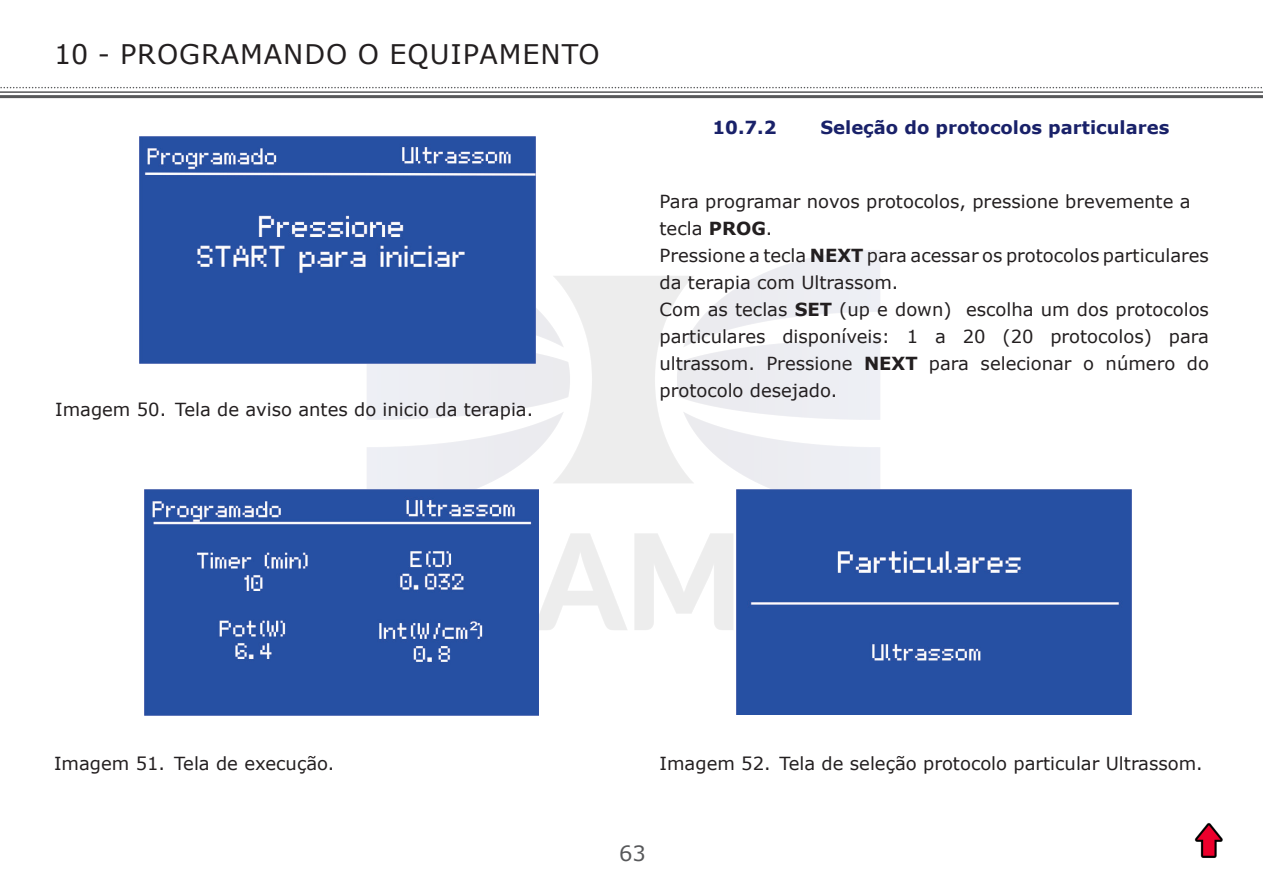
<style>
.page{position:relative;width:1263px;height:893px;background:#fff}
.page>*{position:absolute;margin:0;border:0;box-sizing:border-box;transform-origin:0 0}
.TITULO_1{font:27px "Verdana";letter-spacing:.035em;color:#231f20}
.t1{font:21px "Verdana";color:#57585a}
.Texto{font:18px/27px "Verdana";color:#231f20}
.t2{font:700 18px "Verdana";color:#192169}
.s1{font-weight:700}
</style>
<div class="page">
<svg style="left:0;top:87px;width:1262px;height:1px"></svg>
<hr style="left:0;top:91px;width:1263px;height:2px;background:#57585a">
<hr style="left:0;top:95px;width:1263px;height:3px;background:#57585a">
<img style="left:1194px;top:823px;width:29px;height:35px">
<img style="left:327px;top:232px;width:553px;height:418px">
<img style="left:140px;top:137px;width:395px;height:226px">
<img style="left:144px;top:489px;width:394px;height:227px">
<img style="left:736px;top:489px;width:396px;height:225px">
<p class="TITULO_1" style="left:54px;top:36px;width:547px">10 - PROGRAMANDO O EQUIPAMENTO</p>
<p class="Texto" style="left:55px;top:396px;width:480px">Imagem 50. Tela de aviso antes do inicio da terapia.</p>
<p class="t2" style="left:712px;top:114px;width:66px">10.7.2</p>
<p class="t2" style="left:820px;top:114px;width:350px">Seleção do protocolos particulares</p>
<p class="Texto" style="left:659px;top:188px;width:532px">Para programar novos protocolos, pressione brevemente a</p>
<p class="Texto" style="left:659px;top:215px;width:114px">tecla <span class="s1">PROG</span>.</p>
<p class="Texto" style="left:659px;top:242px;width:551px">Pressione a tecla <span class="s1">NEXT</span> para acessar os protocolos particulares da terapia com Ultrassom.</p>
<p class="Texto" style="left:659px;top:296px;width:551px;text-align:justify">Com as teclas <span class="s1">SET</span> (up e down) escolha um dos protocolos particulares disponíveis: 1 a 20 (20 protocolos) para ultrassom. Pressione <span class="s1">NEXT</span> para selecionar o número do protocolo desejado.</p>
<p class="Texto" style="left:54px;top:750px;width:282px">Imagem 51. Tela de execução.</p>
<p class="Texto" style="left:659px;top:750px;width:545px">Imagem 52. Tela de seleção protocolo particular Ultrassom.</p>
<p class="t1" style="left:619px;top:839px;width:28px">63</p>
</div>
